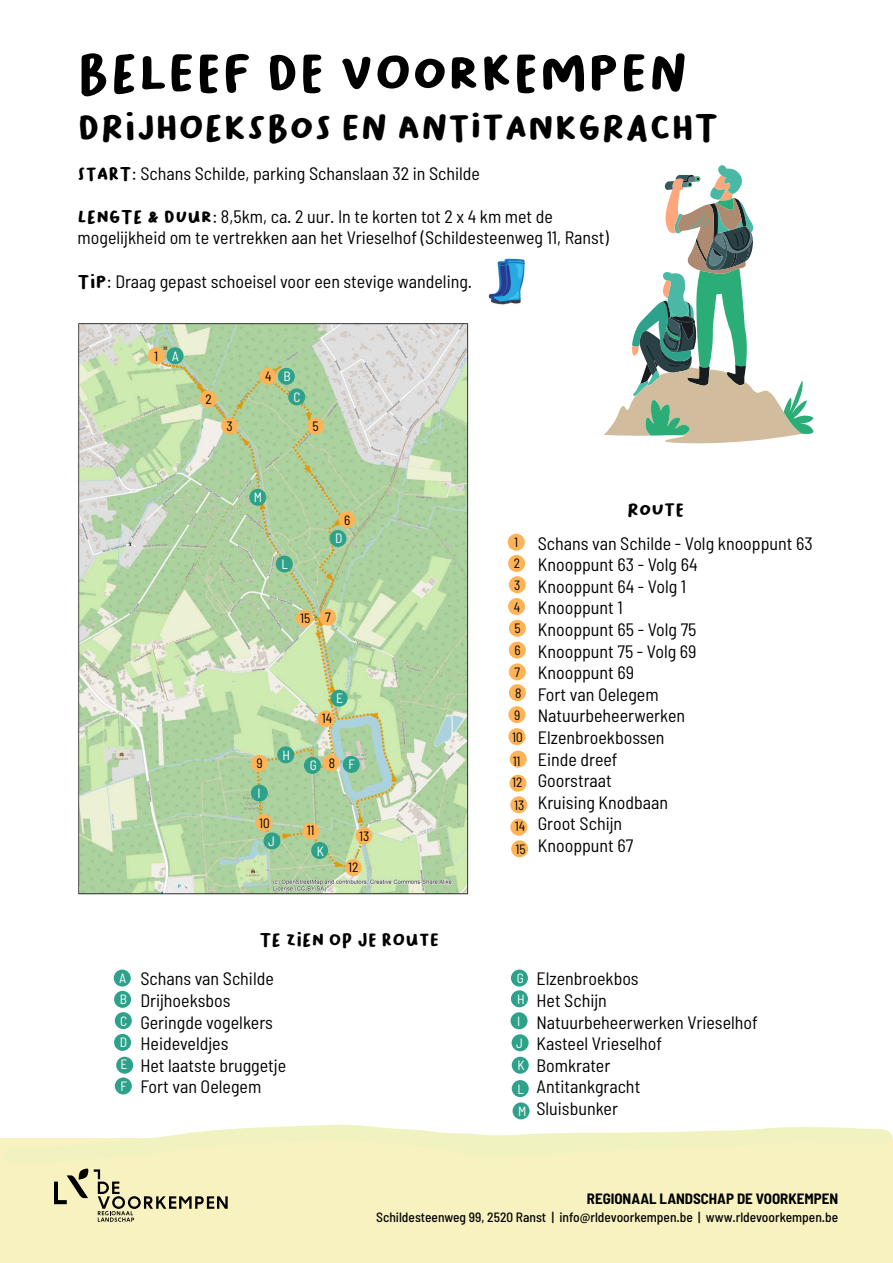
<style>
.page{position:relative;width:893px;height:1263px;background:#fff}
.page>*{position:absolute;margin:0;border:0;box-sizing:border-box;transform-origin:0 0}
.t1{font:52.5px "Bakso Sapi";color:#000}
.t2{font:36px "Bakso Sapi";color:#000}
.t3{font:semi-condensed 18px/21.6px "Barlow";color:#000}
.t4{font:18px "Bakso Sapi";color:#000}
.t5{font:700 semi-condensed 15px "Barlow";color:#000}
.t6{font:500 semi-condensed 13.5px "Barlow";color:#000}
.t7{font:semi-condensed 13.5px/21.5px "Barlow";color:#000}
.t8{font:semi-condensed 13.5px/21.6px "Barlow";color:#fff}
.s1{font-family:"Bakso Sapi";font-stretch:normal}
</style>
<div class="page">
<svg style="left:604px;top:165px;width:210px;height:279px"></svg>
<div style="left:0;top:1138px;width:893px;height:125px;background:#f8f2c0"></div>
<img style="left:77px;top:323px;width:393px;height:572px">
<div style="left:148px;top:347px;width:17px;height:17px;background:#ffb357;border-radius:50%"></div>
<div style="left:345px;top:859px;width:17px;height:17px;background:#ffb357;border-radius:50%"></div>
<div style="left:317px;top:710px;width:17px;height:17px;background:#ffb357;border-radius:50%"></div>
<div style="left:296px;top:610px;width:17px;height:17px;background:#ffb357;border-radius:50%"></div>
<div style="left:200px;top:390px;width:17px;height:17px;background:#ffb357;border-radius:50%"></div>
<div style="left:259px;top:368px;width:17px;height:17px;background:#ffb357;border-radius:50%"></div>
<div style="left:221px;top:418px;width:17px;height:17px;background:#ffb357;border-radius:50%"></div>
<div style="left:307px;top:418px;width:17px;height:17px;background:#ffb357;border-radius:50%"></div>
<div style="left:338px;top:511px;width:17px;height:17px;background:#ffb357;border-radius:50%"></div>
<div style="left:319px;top:609px;width:17px;height:17px;background:#ffb357;border-radius:50%"></div>
<div style="left:323px;top:754px;width:17px;height:17px;background:#ffb357;border-radius:50%"></div>
<div style="left:251px;top:755px;width:17px;height:17px;background:#ffb357;border-radius:50%"></div>
<div style="left:255px;top:814px;width:18px;height:17px;background:#ffb357;border-radius:50%"></div>
<div style="left:302px;top:823px;width:17px;height:17px;background:#ffb357;border-radius:50%"></div>
<div style="left:355px;top:827px;width:17px;height:17px;background:#ffb357;border-radius:50%"></div>
<div style="left:508px;top:534px;width:17px;height:17px;background:#ffb357;border-radius:50%"></div>
<div style="left:508px;top:555px;width:17px;height:17px;background:#ffb357;border-radius:50%"></div>
<div style="left:509px;top:576px;width:17px;height:17px;background:#ffb357;border-radius:50%"></div>
<div style="left:508px;top:598px;width:17px;height:17px;background:#ffb357;border-radius:50%"></div>
<div style="left:509px;top:620px;width:17px;height:17px;background:#ffb357;border-radius:50%"></div>
<div style="left:509px;top:642px;width:17px;height:17px;background:#ffb357;border-radius:50%"></div>
<div style="left:509px;top:663px;width:17px;height:17px;background:#ffb357;border-radius:50%"></div>
<div style="left:509px;top:684px;width:17px;height:17px;background:#ffb357;border-radius:50%"></div>
<div style="left:508px;top:706px;width:17px;height:17px;background:#ffb357;border-radius:50%"></div>
<div style="left:508px;top:728px;width:17px;height:17px;background:#ffb357;border-radius:50%"></div>
<div style="left:510px;top:750px;width:17px;height:17px;background:#ffb357;border-radius:50%"></div>
<div style="left:509px;top:775px;width:17px;height:17px;background:#ffb357;border-radius:50%"></div>
<div style="left:510px;top:796px;width:17px;height:17px;background:#ffb357;border-radius:50%"></div>
<div style="left:510px;top:819px;width:17px;height:17px;background:#ffb357;border-radius:50%"></div>
<div style="left:511px;top:840px;width:17px;height:17px;background:#ffb357;border-radius:50%"></div>
<img style="left:488px;top:258px;width:37px;height:47px">
<svg style="left:54px;top:1124px;width:838px;height:98px"></svg>
<div style="left:116px;top:1057px;width:17px;height:17px;background:#2ea18a;border-radius:50%"></div>
<div style="left:511px;top:969px;width:17px;height:17px;background:#2ea18a;border-radius:50%"></div>
<div style="left:511px;top:990px;width:17px;height:17px;background:#2ea18a;border-radius:50%"></div>
<div style="left:511px;top:1012px;width:17px;height:17px;background:#2ea18a;border-radius:50%"></div>
<div style="left:512px;top:1034px;width:17px;height:17px;background:#2ea18a;border-radius:50%"></div>
<div style="left:512px;top:1080px;width:17px;height:17px;background:#2ea18a;border-radius:50%"></div>
<div style="left:512px;top:1057px;width:17px;height:17px;background:#2ea18a;border-radius:50%"></div>
<div style="left:167px;top:347px;width:17px;height:17px;background:#2ea18a;border-radius:50%"></div>
<div style="left:278px;top:368px;width:17px;height:17px;background:#2ea18a;border-radius:50%"></div>
<div style="left:288px;top:388px;width:17px;height:17px;background:#2ea18a;border-radius:50%"></div>
<div style="left:329px;top:530px;width:17px;height:17px;background:#2ea18a;border-radius:50%"></div>
<div style="left:331px;top:690px;width:17px;height:17px;background:#2ea18a;border-radius:50%"></div>
<div style="left:343px;top:756px;width:17px;height:17px;background:#2ea18a;border-radius:50%"></div>
<div style="left:304px;top:757px;width:17px;height:17px;background:#2ea18a;border-radius:50%"></div>
<div style="left:277px;top:746px;width:17px;height:17px;background:#2ea18a;border-radius:50%"></div>
<div style="left:251px;top:784px;width:17px;height:17px;background:#2ea18a;border-radius:50%"></div>
<div style="left:263px;top:832px;width:17px;height:17px;background:#2ea18a;border-radius:50%"></div>
<div style="left:311px;top:842px;width:17px;height:17px;background:#2ea18a;border-radius:50%"></div>
<div style="left:276px;top:555px;width:17px;height:17px;background:#2ea18a;border-radius:50%"></div>
<div style="left:114px;top:969px;width:17px;height:17px;background:#2ea18a;border-radius:50%"></div>
<div style="left:114px;top:991px;width:17px;height:17px;background:#2ea18a;border-radius:50%"></div>
<div style="left:115px;top:1012px;width:17px;height:17px;background:#2ea18a;border-radius:50%"></div>
<div style="left:114px;top:1034px;width:17px;height:17px;background:#2ea18a;border-radius:50%"></div>
<div style="left:115px;top:1077px;width:17px;height:17px;background:#2ea18a;border-radius:50%"></div>
<div style="left:513px;top:1102px;width:17px;height:17px;background:#2ea18a;border-radius:50%"></div>
<div style="left:249px;top:489px;width:17px;height:17px;background:#2ea18a;border-radius:50%"></div>
<h1 class="t1" style="left:78px;top:43px;width:612px">Beleef de voorkempen</h1>
<h2 class="t2" style="left:78px;top:107px;width:642px">drijhoeksbos en antitankgracht</h2>
<p class="t3" style="left:78px;top:162px;width:404px"><span class="s1">Start</span>: Schans Schilde, parking Schanslaan 32 in Schilde</p>
<p class="t3" style="left:78px;top:205px;width:533px"><span class="s1">Lengte &amp; duur</span>: 8,5km, ca. 2 uur. In te korten tot 2 x 4 km met de mogelijkheid om te vertrekken aan het Vrieselhof (Schildesteenweg 11, Ranst)</p>
<p class="t3" style="left:78px;top:270px;width:396px"><span class="s1">Tip</span>: Draag gepast schoeisel voor een stevige wandeling.</p>
<p class="t7" style="left:154px;top:345px;width:5px">1</p>
<p class="t8" style="left:172px;top:345px;width:9px">A</p>
<p class="t7" style="left:206px;top:388px;width:8px">2</p>
<p class="t7" style="left:265px;top:365px;width:8px">4</p>
<p class="t8" style="left:284px;top:365px;width:9px">B</p>
<p class="t8" style="left:293px;top:386px;width:9px">C</p>
<p class="t7" style="left:226px;top:415px;width:8px">3</p>
<p class="t7" style="left:313px;top:415px;width:8px">5</p>
<p class="t8" style="left:254px;top:486px;width:10px">M</p>
<p class="t8" style="left:281px;top:553px;width:8px">L</p>
<p class="t7" style="left:344px;top:509px;width:8px">6</p>
<p class="t8" style="left:335px;top:527px;width:9px">D</p>
<p class="t7" style="left:300px;top:607px;width:32px">15 7</p>
<p class="t8" style="left:336px;top:687px;width:8px">E</p>
<p class="t7" style="left:322px;top:707px;width:12px">14</p>
<p class="t8" style="left:283px;top:744px;width:9px">H</p>
<p class="t7" style="left:257px;top:752px;width:8px">9</p>
<p class="t7" style="left:329px;top:752px;width:8px">8</p>
<p class="t8" style="left:310px;top:754px;width:9px">G</p>
<p class="t8" style="left:348px;top:753px;width:8px">F</p>
<p class="t8" style="left:258px;top:782px;width:5px">I</p>
<p class="t7" style="left:259px;top:812px;width:12px">10</p>
<p class="t8" style="left:268px;top:830px;width:8px">J</p>
<p class="t7" style="left:307px;top:819px;width:9px">11</p>
<p class="t8" style="left:317px;top:839px;width:9px">K</p>
<p class="t7" style="left:359px;top:825px;width:12px">13</p>
<p class="t7" style="left:348px;top:856px;width:12px">12</p>
<p class="t7" style="left:514px;top:531px;width:9px">1<br>2<br>3<br>4<br>5<br>6<br>7<br>8</p>
<p class="t7" style="left:512px;top:703px;width:12px;line-height:22px">9<br>10</p>
<p class="t7" style="left:512px;top:750px;width:12px">11<br>12</p>
<p class="t7" style="left:514px;top:793px;width:13px;line-height:22px;text-align:justify">13<br>14<br>15</p>
<p class="t4" style="left:627px;top:500px;width:59px">Route</p>
<p class="t3" style="left:538px;top:532px;width:276px">Schans van Schilde - Volg knooppunt 63<br>Knooppunt 63 - Volg 64<br>Knooppunt 64 - Volg 1<br>Knooppunt 1<br>Knooppunt 65 - Volg 75<br>Knooppunt 75 - Volg 69<br>Knooppunt 69<br>Fort van Oelegem<br>Natuurbeheerwerken<br>Elzenbroekbossen<br>Einde dreef<br>Goorstraat<br>Kruising Knodbaan<br>Groot Schijn<br>Knooppunt 67</p>
<p class="t8" style="left:119px;top:967px;width:10px;text-align:justify">A B C D E F</p>
<p class="t4" style="left:259px;top:930px;width:181px">Te zien op je route</p>
<p class="t3" style="left:140px;top:968px;width:135px">Schans van Schilde</p>
<p class="t3" style="left:536px;top:968px;width:104px">Elzenbroekbos</p>
<p class="t3" style="left:140px;top:989px;width:91px">Drijhoeksbos</p>
<p class="t3" style="left:536px;top:989px;width:72px">Het Schijn</p>
<p class="t3" style="left:140px;top:1011px;width:134px">Geringde vogelkers</p>
<p class="t3" style="left:536px;top:1011px;width:223px">Natuurbeheerwerken Vrieselhof</p>
<p class="t3" style="left:140px;top:1032px;width:90px">Heideveldjes</p>
<p class="t3" style="left:536px;top:1032px;width:127px">Kasteel Vrieselhof</p>
<p class="t3" style="left:140px;top:1054px;width:147px">Het laatste bruggetje</p>
<p class="t3" style="left:536px;top:1054px;width:75px">Bomkrater</p>
<p class="t3" style="left:140px;top:1076px;width:122px">Fort van Oelegem</p>
<p class="t3" style="left:536px;top:1076px;width:105px">Antitankgracht<br>Sluisbunker</p>
<p class="t8" style="left:517px;top:967px;width:10px;line-height:20.7px">G<br>H</p>
<p class="t8" style="left:516px;top:1009px;width:8px;line-height:22px">I<br>J</p>
<p class="t8" style="left:517px;top:1077px;width:8px">L</p>
<p class="t8" style="left:517px;top:1054px;width:9px">K</p>
<p class="t8" style="left:518px;top:1100px;width:10px">M</p>
<p class="t5" style="left:587px;top:1190px;width:253px">REGIONAAL LANDSCHAP DE VOORKEMPEN</p>
<p class="t6" style="left:376px;top:1209px;width:464px">Schildesteenweg 99, 2520 Ranst | info@rldevoorkempen.be | www.rldevoorkempen.be</p>
</div>
